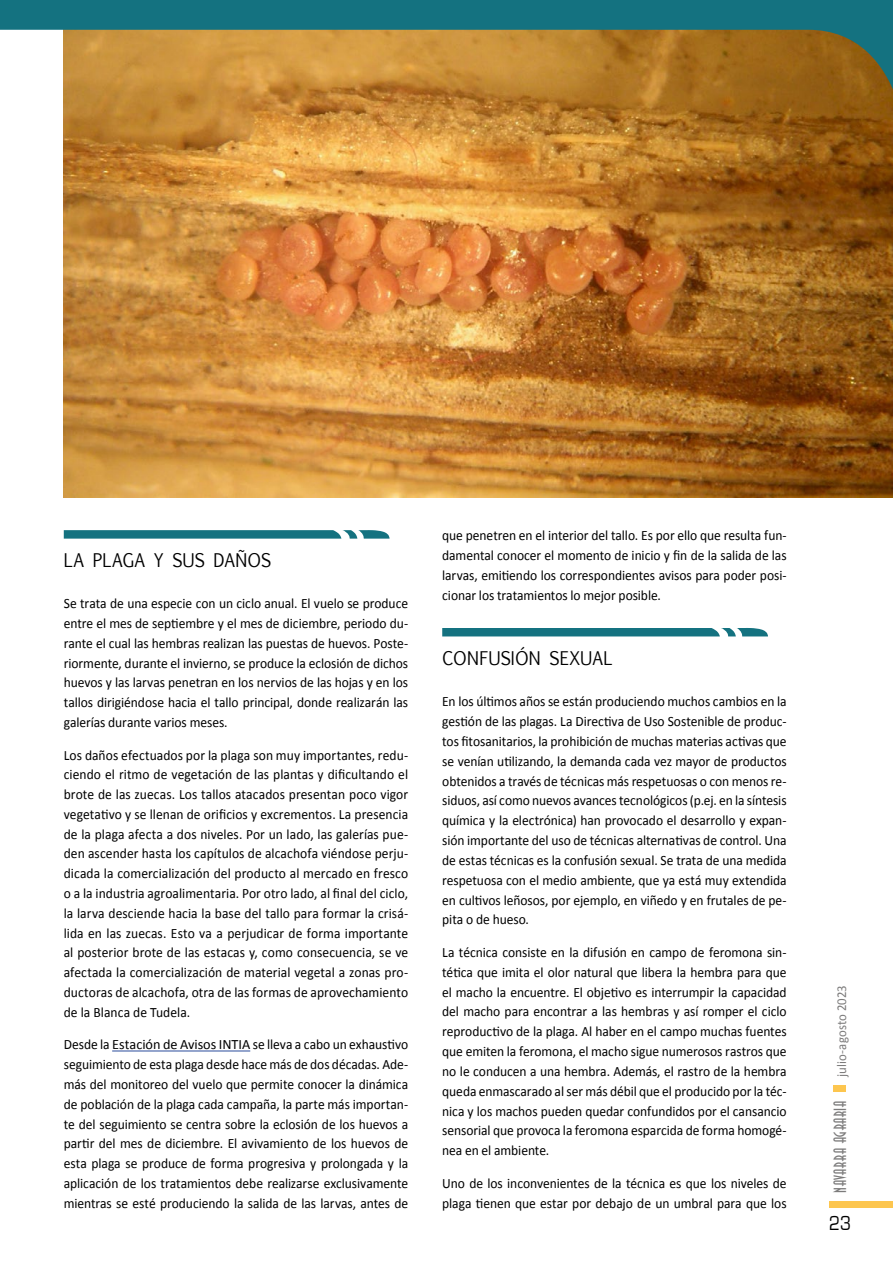
<style>
.page{position:relative;width:893px;height:1263px;background:#fff}
.page>*{position:absolute;margin:0;border:0;box-sizing:border-box;transform-origin:0 0}
.t1{font:21px "Eurostile T";color:#000;scale:.85 1}
.t2{font:18px "Euphemia UCAS";letter-spacing:.01em;color:#000;scale:.95 1}
.t3{font:16.5px "Anastasia";letter-spacing:.04em;color:#7c7b7b;scale:.95 1}
.t4{font:14.25px/19.8px "Calibri";letter-spacing:-.005em;color:#000;text-align:justify;scale:.95 1}
.t5{font:13.5px "Calibri";letter-spacing:.005em;color:#7c7b7b;scale:.95 1}
</style>
<div class="page">
<hr style="left:112px;top:1050px;width:138px;height:1px;background:#2a4b9b">
<svg style="left:64px;top:530px;width:326px;height:9px;background:#2f828e"></svg>
<svg style="left:442px;top:628px;width:326px;height:8px;background:#227a87"></svg>
<img style="left:64px;top:170px;width:829px;height:327px">
<svg style="left:1px;top:0;width:892px;height:170px;background:#a2864b"></svg>
<div style="left:833px;top:1085px;width:13px;height:6px;background:#fdc64f"></div>
<div style="left:829px;top:1201px;width:64px;height:7px;background:#fdc64f"></div>
<svg style="left:0;top:0;width:1px;height:30px"></svg>
<p class="t2" style="left:64px;top:547px;width:220px">LA PLAGA Y SUS DAÑOS</p>
<p class="t4" style="left:64px;top:594px;width:364px">Se trata de una especie con un ciclo anual. El vuelo se produce entre el mes de septiembre y el mes de diciembre, periodo du&shy;rante el cual las hembras realizan las puestas de huevos. Poste&shy;riormente, durante el invierno, se produce la eclosión de dichos huevos y las larvas penetran en los nervios de las hojas y en los tallos dirigiéndose hacia el tallo principal, donde realizarán las galerías durante varios meses.</p>
<p class="t4" style="left:64px;top:745px;width:364px">Los daños efectuados por la plaga son muy importantes, redu&shy;ciendo el ritmo de vegetación de las plantas y dificultando el brote de las zuecas. Los tallos atacados presentan poco vigor vegetativo y se llenan de orificios y excrementos. La presencia de la plaga afecta a dos niveles. Por un lado, las galerías pue&shy;den ascender hasta los capítulos de alcachofa viéndose perju&shy;dicada la comercialización del producto al mercado en fresco o a la industria agroalimentaria. Por otro lado, al final del ciclo, la larva desciende hacia la base del tallo para formar la crisá&shy;lida en las zuecas. Esto va a perjudicar de forma importante al posterior brote de las estacas y, como consecuencia, se ve afectada la comercialización de material vegetal a zonas pro&shy;ductoras de alcachofa, otra de las formas de aprovechamiento de la Blanca de Tudela.</p>
<p class="t4" style="left:64px;top:1035px;width:364px">Desde la Estación de Avisos INTIA se lleva a cabo un exhaustivo seguimiento de esta plaga desde hace más de dos décadas. Ade&shy;más del monitoreo del vuelo que permite conocer la dinámica de población de la plaga cada campaña, la parte más importan&shy;te del seguimiento se centra sobre la eclosión de los huevos a partir del mes de diciembre. El avivamiento de los huevos de esta plaga se produce de forma progresiva y prolongada y la aplicación de los tratamientos debe realizarse exclusivamente mientras se esté produciendo la salida de las larvas, antes de</p>
<p class="t4" style="left:442px;top:525px;width:364px">que penetren en el interior del tallo. Es por ello que resulta fun&shy;damental conocer el momento de inicio y fin de la salida de las larvas, emitiendo los correspondientes avisos para poder posi&shy;cionar los tratamientos lo mejor posible.</p>
<p class="t2" style="left:442px;top:645px;width:180px">CONFUSIÓN SEXUAL</p>
<p class="t4" style="left:442px;top:691px;width:364px">En los últimos años se están produciendo muchos cambios en la gestión de las plagas. La Directiva de Uso Sostenible de produc&shy;tos fitosanitarios, la prohibición de muchas materias activas que se venían utilizando, la demanda cada vez mayor de productos obtenidos a través de técnicas más respetuosas o con menos re&shy;siduos, así como nuevos avances tecnológicos (p.ej. en la síntesis química y la electrónica) han provocado el desarrollo y expan&shy;sión importante del uso de técnicas alternativas de control. Una de estas técnicas es la confusión sexual. Se trata de una medida respetuosa con el medio ambiente, que ya está muy extendida en cultivos leñosos, por ejemplo, en viñedo y en frutales de pe&shy;pita o de hueso.</p>
<p class="t4" style="left:442px;top:942px;width:364px">La técnica consiste en la difusión en campo de feromona sin&shy;tética que imita el olor natural que libera la hembra para que el macho la encuentre. El objetivo es interrumpir la capacidad del macho para encontrar a las hembras y así romper el ciclo reproductivo de la plaga. Al haber en el campo muchas fuentes que emiten la feromona, el macho sigue numerosos rastros que no le conducen a una hembra. Además, el rastro de la hembra queda enmascarado al ser más débil que el producido por la téc&shy;nica y los machos pueden quedar confundidos por el cansancio sensorial que provoca la feromona esparcida de forma homogé&shy;nea en el ambiente.</p>
<p class="t4" style="left:442px;top:1173px;width:364px">Uno de los inconvenientes de la técnica es que los niveles de plaga tienen que estar por debajo de un umbral para que los</p>
<p class="t5" style="left:833px;top:1077px;width:98px;rotate:-90deg">julio-agosto 2023</p>
<p class="t3" style="left:831px;top:1193px;width:99px;rotate:-90deg">NAVARRA AGRARIA</p>
<h1 class="t1" style="left:829px;top:1212px;width:27px">23</h1>
</div>
